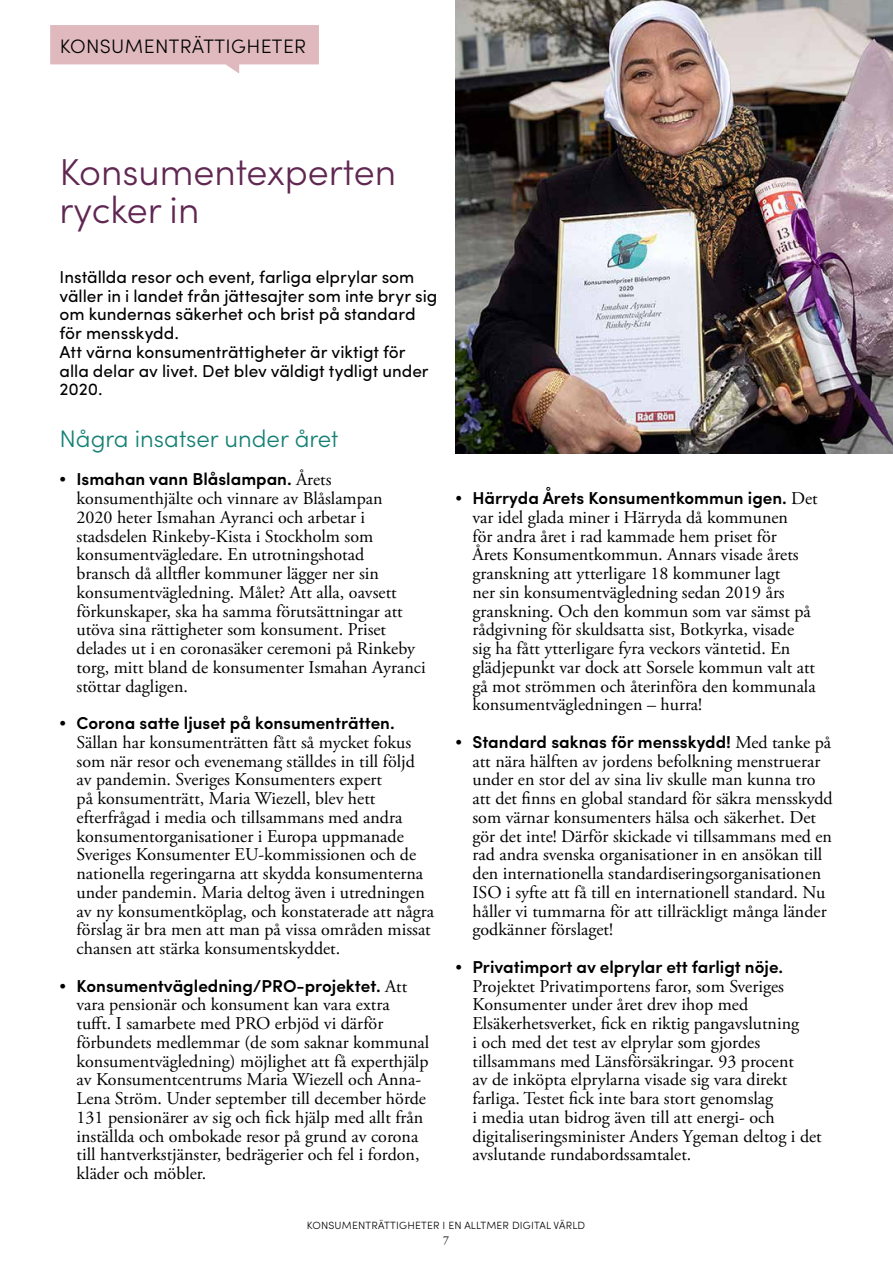
<style>
.page{position:relative;width:893px;height:1263px;background:#fff}
.page>*{position:absolute;margin:0;border:0;box-sizing:border-box;transform-origin:0 0}
.t1{font:300 37.5px/37.5px "Sofia Pro";color:#5f2751}
.t2{font:300 24px "Sofia Pro";color:#148074}
.t3{font:300 19.5px "Sofia Pro";letter-spacing:.02em;color:#000}
.t4{font:18px/18.8px "Adobe Garamond Pro";color:#000}
.t5{font:17.25px/18.8px "Sofia Pro";color:#000}
.t6{font:600 17.25px "Sofia Pro";color:#000}
.t7{font:12px "Adobe Garamond Pro";color:#000}
.t8{font:300 10.5px "Sofia Pro";letter-spacing:.02em;color:#000}
.s1{font-family:"Adobe Garamond Pro";font-weight:400}
.s2{font-family:"Adobe Garamond Pro";font-weight:400;font-size:18px}
</style>
<div class="page">
<svg style="left:50px;top:25px;width:269px;height:49px"></svg>
<img style="left:455px;top:0;width:438px;height:454px">
<p class="t3" style="left:60px;top:32px;width:248px">KONSUMENTRÄTTIGHETER</p>
<h1 class="t1" style="left:60px;top:151px;width:338px">Konsumentexperten rycker in</h1>
<p class="t5" style="left:60px;top:266px;width:379px">Inställda resor och event, farliga elprylar som väller in i landet från jättesajter som inte bryr sig om kundernas säkerhet och brist på standard för mensskydd.<br>Att värna konsumenträttigheter är viktigt för alla delar av livet. Det blev väldigt tydligt under 2020.</p>
<h2 class="t2" style="left:60px;top:421px;width:280px">Några insatser under året</h2>
<p class="t6" style="left:60px;top:466px;width:273px"><span class="s1">•</span> Ismahan vann Blåslampan. <span class="s2">Årets</span></p>
<p class="t4" style="left:77px;top:490px;width:351px">konsumenthjälte och vinnare av Blåslampan<br>2020 heter Ismahan Ayranci och arbetar i stadsdelen Rinkeby-Kista i Stockholm som konsumentvägledare. En utrotningshotad<br>bransch då alltfler kommuner lägger ner sin konsumentvägledning. Målet? Att alla, oavsett förkunskaper, ska ha samma förutsättningar att utöva sina rättigheter som konsument. Priset delades ut i en coronasäker ceremoni på Rinkeby torg, mitt bland de konsumenter Ismahan Ayranci stöttar dagligen.</p>
<p class="t6" style="left:60px;top:710px;width:337px"><span class="s1">•</span> Corona satte ljuset på konsumenträtten.</p>
<p class="t4" style="left:77px;top:733px;width:359px">Sällan har konsumenträtten fått så mycket fokus som när resor och evenemang ställdes in till följd av pandemin. Sveriges Konsumenters expert<br>på konsumenträtt, Maria Wiezell, blev hett efterfrågad i media och tillsammans med andra konsumentorganisationer i Europa uppmanade Sveriges Konsumenter EU-kommissionen och de nationella regeringarna att skydda konsumenterna under pandemin. Maria deltog även i utredningen av ny konsumentköplag, och konstaterade att några förslag är bra men att man på vissa områden missat chansen att stärka konsumentskyddet.</p>
<p class="t6" style="left:60px;top:972px;width:349px"><span class="s1">•</span> Konsumentvägledning/PRO-projektet. <span class="s2">Att</span></p>
<p class="t4" style="left:77px;top:996px;width:354px">vara pensionär och konsument kan vara extra<br>tufft. I samarbete med PRO erbjöd vi därför förbundets medlemmar (de som saknar kommunal konsumentvägledning) möjlighet att få experthjälp av Konsumentcentrums Maria Wiezell och Anna-Lena Ström. Under september till december hörde 131 pensionärer av sig och fick hjälp med allt från inställda och ombokade resor på grund av corona till hantverkstjänster, bedrägerier och fel i fordon, kläder och möbler.</p>
<p class="t6" style="left:455px;top:485px;width:364px"><span class="s1">•</span> Härryda Årets Konsumentkommun igen. <span class="s2">Det</span></p>
<p class="t4" style="left:472px;top:508px;width:345px">var idel glada miner i Härryda då kommunen<br>för andra året i rad kammade hem priset för Årets Konsumentkommun. Annars visade årets granskning att ytterligare 18 kommuner lagt<br>ner sin konsumentvägledning sedan 2019 års granskning. Och den kommun som var sämst på rådgivning för skuldsatta sist, Botkyrka, visade sig ha fått ytterligare fyra veckors väntetid. En glädjepunkt var dock att Sorsele kommun valt att gå mot strömmen och återinföra den kommunala konsumentvägledningen – hurra!</p>
<p class="t6" style="left:455px;top:729px;width:377px"><span class="s1">•</span> Standard saknas för mensskydd! <span class="s2">Med tanke på</span></p>
<p class="t4" style="left:472px;top:752px;width:362px">att nära hälften av jordens befolkning menstruerar under en stor del av sina liv skulle man kunna tro att det finns en global standard för säkra mensskydd som värnar konsumenters hälsa och säkerhet. Det gör det inte! Därför skickade vi tillsammans med en rad andra svenska organisationer in en ansökan till den internationella standardiseringsorganisationen ISO i syfte att få till en internationell standard. Nu håller vi tummarna för att tillräckligt många länder godkänner förslaget!</p>
<p class="t6" style="left:455px;top:954px;width:329px"><span class="s1">•</span> Privatimport av elprylar ett farligt nöje.</p>
<p class="t4" style="left:472px;top:977px;width:351px">Projektet Privatimportens faror, som Sveriges Konsumenter under året drev ihop med Elsäkerhetsverket, fick en riktig pangavslutning<br>i och med det test av elprylar som gjordes tillsammans med Länsförsäkringar. 93 procent<br>av de inköpta elprylarna visade sig vara direkt farliga. Testet fick inte bara stort genomslag<br>i media utan bidrog även till att energi- och digitaliseringsminister Anders Ygeman deltog i det avslutande rundabordssamtalet.</p>
<p class="t8" style="left:307px;top:1218px;width:280px">KONSUMENTRÄTTIGHETER I EN ALLTMER DIGITAL VÄRLD</p>
<p class="t7" style="left:443px;top:1232px;width:7px">7</p>
</div>
